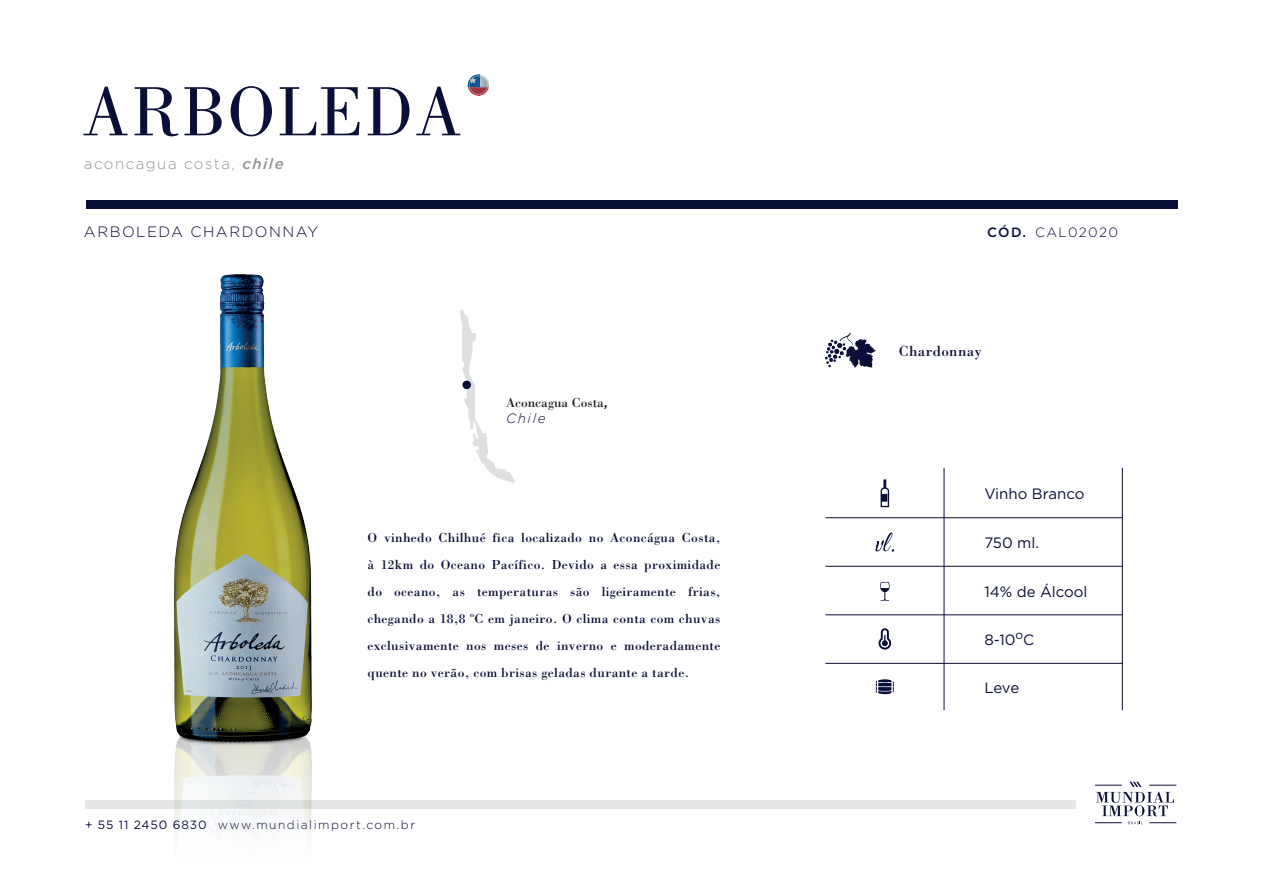
<style>
.page{position:relative;width:1263px;height:893px;background:#fff}
.page>*{position:absolute;margin:0;border:0;box-sizing:border-box;transform-origin:0 0}
.t1{font:72px "Bodoni Std";letter-spacing:.025em;color:#090f36}
.t2{font:15px "Gotham";color:#090f36}
.t3{font:300 15px "Gotham";letter-spacing:.1em;color:#939598}
.t4{font:300 15px "Gotham";letter-spacing:.1em;color:#090f36}
.t5{font:15px "Bodoni Std";letter-spacing:.025em;color:#090f36}
.t6{font:13.5px/27px "Bodoni Std";letter-spacing:.025em;color:#090f36;text-align:justify}
.t7{font:13.5px "Bodoni Std";color:#231f20}
.t8{font:300 13.5px "Gotham";letter-spacing:.1em;color:#090f36}
.t9{font:italic 300 13.5px "Gotham";letter-spacing:.125em;color:#090f36}
.t10{font:500 13.5px "Gotham";color:#090f36}
.t11{font:300 12px "Gotham";letter-spacing:.125em;color:#090f36}
.s1{font-weight:500;font-style:italic}
.s2{font-family:"Gotham";font-weight:500;color:#090f36}
.s3{font-weight:400}
</style>
<div class="page">
<svg style="left:876px;top:679px;width:18px;height:15px"></svg>
<svg style="left:878px;top:628px;width:13px;height:21px"></svg>
<svg style="left:880px;top:582px;width:10px;height:19px"></svg>
<svg style="left:880px;top:479px;width:9px;height:28px"></svg>
<svg style="left:1095px;top:822px;width:27px;height:1px"></svg>
<svg style="left:1149px;top:822px;width:27px;height:1px"></svg>
<svg style="left:1128px;top:822px;width:15px;height:2px"></svg>
<svg style="left:1095px;top:782px;width:81px;height:34px"></svg>
<svg style="left:825px;top:333px;width:51px;height:35px"></svg>
<div style="left:87px;top:200px;width:1091px;height:9px;background:#090f36"></div>
<div style="left:86px;top:800px;width:990px;height:8px;background:#e5e8e7"></div>
<hr style="left:944px;top:468px;width:1px;height:242px;background:#090f36">
<hr style="left:1122px;top:468px;width:1px;height:242px;background:#090f36">
<hr style="left:825px;top:517px;width:298px;height:1px;background:#090f36">
<hr style="left:825px;top:566px;width:298px;height:1px;background:#090f36">
<hr style="left:825px;top:615px;width:298px;height:1px;background:#090f36">
<hr style="left:825px;top:663px;width:298px;height:1px;background:#090f36">
<svg style="left:875px;top:532px;width:19px;height:20px"></svg>
<svg style="left:468px;top:74px;width:21px;height:22px"></svg>
<svg style="left:460px;top:309px;width:55px;height:174px"></svg>
<div style="left:462px;top:381px;width:9px;height:8px;background:#090f36;border-radius:50%"></div>
<img style="left:174px;top:274px;width:138px;height:563px">
<h1 class="t1" style="left:82px;top:72px;width:382px">ARBOLEDA</h1>
<p class="t3" style="left:84px;top:154px;width:201px">aconcagua costa, <span class="s1">chile</span></p>
<p class="t4" style="left:84px;top:222px;width:236px">ARBOLEDA CHARDONNAY</p>
<p class="t10" style="left:987px;top:224px;width:40px">CÓD.</p>
<p class="t8" style="left:1035px;top:224px;width:84px">CAL02020</p>
<p class="t7" style="left:506px;top:394px;width:103px">Aconcagua Costa<span class="s2">,</span></p>
<p class="t9" style="left:506px;top:410px;width:41px">Chile</p>
<p class="t5" style="left:899px;top:342px;width:85px">Chardonnay</p>
<p class="t6" style="left:367px;top:524px;width:354px">O vinhedo Chilhué fica localizado no Aconcágua Costa, à 12km do Oceano Pacífico. Devido a essa proximidade do oceano, as temperaturas são ligeiramente frias, chegando a 18,8 ºC em janeiro. O clima conta com chuvas exclusivamente nos meses de inverno e moderadamente quente no verão, com brisas geladas durante a tarde.</p>
<p class="t11" style="left:85px;top:817px;width:332px"><span class="s3">+ 55 11 2450 6830</span> www.mundialimport.com.br</p>
<p class="t2" style="left:984px;top:484px;width:102px">Vinho Branco</p>
<p class="t2" style="left:984px;top:533px;width:56px">750 ml.</p>
<p class="t2" style="left:984px;top:582px;width:105px">14% de Álcool</p>
<p class="t2" style="left:984px;top:630px;width:52px">8-10<sup>o</sup>C</p>
<p class="t2" style="left:984px;top:678px;width:36px">Leve</p>
</div>
